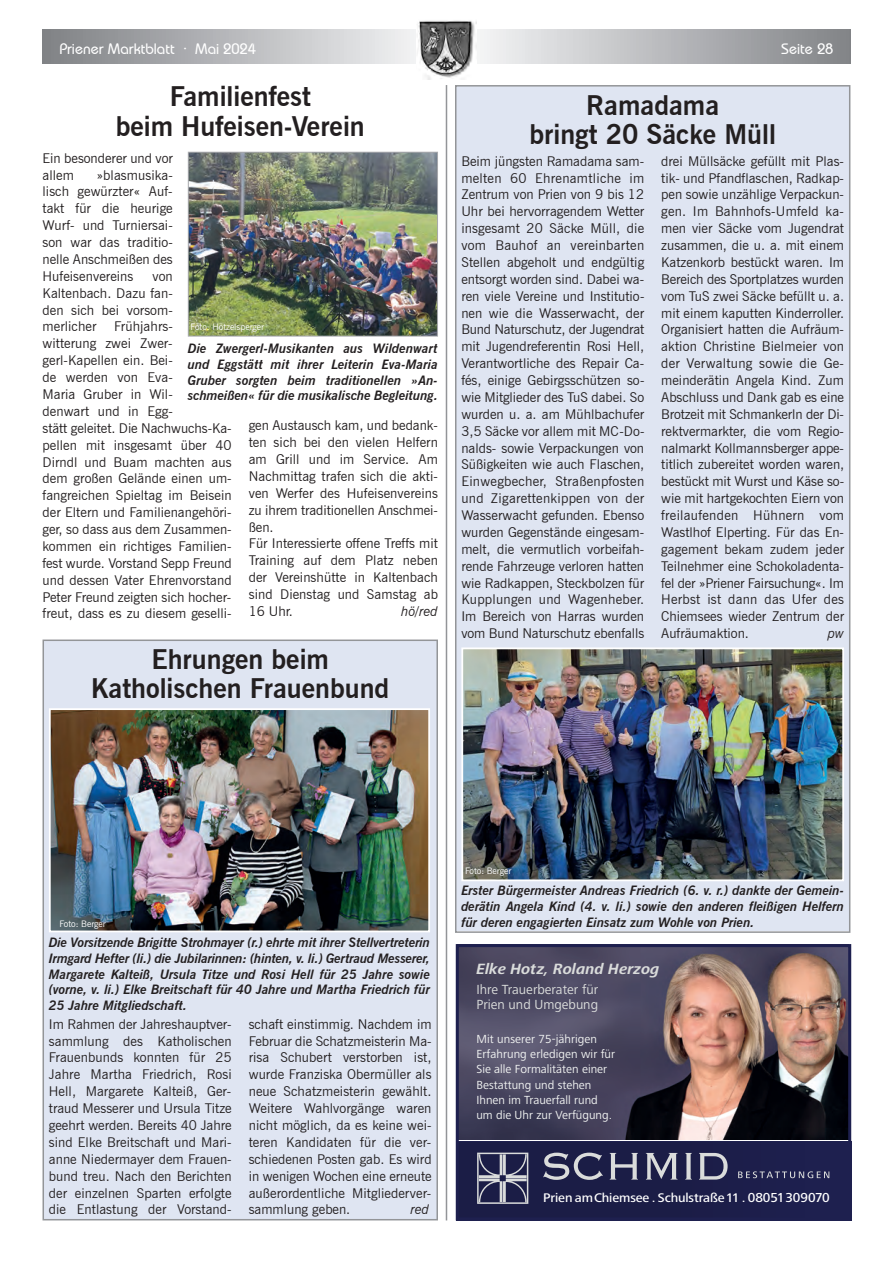
<style>
.page{position:relative;width:893px;height:1263px;background:#fff}
.page>*{position:absolute;margin:0;border:0;box-sizing:border-box;transform-origin:0 0}
.t1{font:700 27px/29.4px "News Gothic BT";color:#231f20;text-align:center}
.t2{font:italic 700 15.45px "Frutiger Next LT";color:#dadcdb}
.t3{font:500 15px "Bauhaus IT Cby BT";color:#fff}
.t4{font:13.65px/15.1px "Frutiger Next LT";color:#dadcdb}
.t5{font:13.5px/16.8px "News Gothic BT";letter-spacing:.005em;color:#231f20;text-align:justify}
.t6{font:italic 13.5px "News Gothic BT";color:#231f20}
.t7{font:italic 700 13.2px/15.8px "News Gothic BT";color:#231f20;text-align:justify}
.t8{font:500 12.9px "Frutiger Next LT";letter-spacing:-.01em;color:#fff;scale:1.04 1}
.t9{font:12.15px/15.1px "Frutiger Next LT";color:#f1f3f2}
.t10{font:9px "News Gothic BT";color:#fff}
.s1{font-size:13.5px}
</style>
<div class="page">
<svg style="left:43px;top:30px;width:807px;height:34px;background:#b8b9bc"></svg>
<img style="left:417px;top:20px;width:59px;height:60px">
<img style="left:190px;top:154px;width:246px;height:181px">
<div style="left:188px;top:152px;width:250px;height:185px;border:1px solid #a8a9ad"></div>
<hr style="left:446px;top:85px;width:1px;height:1135px;background:#939598">
<div style="left:456px;top:87px;width:393px;height:844px;background:#dfe5f2"></div>
<div style="left:455px;top:85px;width:395px;height:848px;border:2px solid #939598"></div>
<img style="left:464px;top:650px;width:377px;height:228px">
<div style="left:461px;top:647px;width:383px;height:234px;border:2px solid #fff"></div>
<img style="left:460px;top:948px;width:387px;height:191px">
<div style="left:458px;top:1142px;width:390px;height:77px;background:#1b1d47"></div>
<div style="left:456px;top:944px;width:395px;height:276px;border:3px solid #1e204f"></div>
<svg style="left:543px;top:1152px;width:60px;height:28px"></svg>
<svg style="left:610px;top:1153px;width:28px;height:26px"></svg>
<svg style="left:646px;top:1153px;width:31px;height:26px"></svg>
<svg style="left:685px;top:1153px;width:7px;height:26px"></svg>
<svg style="left:699px;top:1153px;width:29px;height:26px"></svg>
<svg style="left:738px;top:1171px;width:91px;height:7px"></svg>
<svg style="left:477px;top:1152px;width:51px;height:52px"></svg>
<div style="left:44px;top:641px;width:392px;height:578px;background:#dfe5f2"></div>
<div style="left:43px;top:639px;width:395px;height:581px;border:2px solid #939598"></div>
<img style="left:52px;top:711px;width:375px;height:218px">
<div style="left:49px;top:708px;width:381px;height:224px;border:2px solid #fff"></div>
<p class="t3" style="left:60px;top:39px;width:198px">Priener Marktblatt · Mai 2024</p>
<p class="t3" style="left:781px;top:39px;width:54px">Seite 28</p>
<h1 class="t1" style="left:116px;top:80px;width:251px;line-height:30.9px">Familienfest<br>beim Hufeisen-Verein</h1>
<h1 class="t1" style="left:529px;top:90px;width:248px">Ramadama<br>bringt 20 Säcke Müll</h1>
<p class="t5" style="left:461px;top:152px;width:185px">Beim jüngsten Ramadama sam&shy;melten 60 Ehrenamtliche im Zentrum von Prien von 9 bis 12<br>Uhr bei hervorragendem Wetter insgesamt 20 Säcke Müll, die vom Bauhof an vereinbarten Stellen abgeholt und endgültig entsorgt worden sind. Dabei wa&shy;ren viele Vereine und Institutio&shy;nen wie die Wasserwacht, der Bund Naturschutz, der Jugendrat mit Jugendreferentin Rosi Hell, Verantwortliche des Repair Ca&shy;fés, einige Gebirgsschützen so&shy;wie Mitglieder des TuS dabei. So wurden u. a. am Mühlbachufer 3,5 Säcke vor allem mit MC-Do&shy;nalds- sowie Verpackungen von Süßigkeiten wie auch Flaschen, Einwegbecher, Straßenpfosten und Zigarettenkippen von der Wasserwacht gefunden. Ebenso wurden Gegenstände eingesam&shy;melt, die vermutlich vorbeifah&shy;rende Fahrzeuge verloren hatten wie Radkappen, Steckbolzen für Kupplungen und Wagenheber.<br>Im Bereich von Harras wurden vom Bund Naturschutz ebenfalls</p>
<p class="t5" style="left:661px;top:152px;width:185px">drei Müllsäcke gefüllt mit Plas&shy;tik- und Pfandflaschen, Radkap&shy;pen sowie unzählige Verpackun&shy;gen. Im Bahnhofs-Umfeld ka&shy;men vier Säcke vom Jugendrat zusammen, die u. a. mit einem Katzenkorb bestückt waren. Im Bereich des Sportplatzes wurden vom TuS zwei Säcke befüllt u. a. mit einem kaputten Kinderroller.<br>Organisiert hatten die Aufräum&shy;aktion Christine Bielmeier von der Verwaltung sowie die Ge&shy;meinderätin Angela Kind. Zum Abschluss und Dank gab es eine Brotzeit mit Schmankerln der Di&shy;rektvermarkter, die vom Regio&shy;nalmarkt Kollmannsberger appe&shy;titlich zubereitet worden waren, bestückt mit Wurst und Käse so&shy;wie mit hartgekochten Eiern von freilaufenden Hühnern vom Wastlhof Elperting. Für das En&shy;gagement bekam zudem jeder Teilnehmer eine Schokoladenta&shy;fel der »Priener Fairsuchung«. Im Herbst ist dann das Ufer des Chiemsees wieder Zentrum der Aufräumaktion.</p>
<p class="t5" style="left:43px;top:149px;width:132px">Ein besonderer und vor allem</p>
<p class="t5" style="left:43px;top:166px;width:132px;text-indent:54px">»blasmusika&shy;lisch gewürzter« Auf&shy;takt für die heurige Wurf- und Turniersai&shy;son war das traditio&shy;nelle Anschmeißen des Hufeisenvereins</p>
<p class="t5" style="left:43px;top:268px;width:132px;text-indent:110px">von Kaltenbach. Dazu fan&shy;den sich bei vorsom&shy;merlicher</p>
<p class="t5" style="left:43px;top:318px;width:191px;text-align:left;text-indent:72px">Frühjahrs-<br>witterung zwei Zwer&shy;gerl-Kapellen ein. Bei-<br>de werden von Eva-<br>Maria Gruber in Wil-<br>denwart und in Egg-<br>stätt geleitet. Die Nachwuchs-Ka&shy;pellen mit insgesamt über 40<br>Dirndl und Buam machten aus dem großen Gelände einen um&shy;fangreichen Spieltag im Beisein der Eltern und Familienangehöri&shy;ger, so dass aus dem Zusammen&shy;kommen ein richtiges Familien&shy;fest wurde. Vorstand Sepp Freund und dessen Vater Ehrenvorstand<br>Peter Freund zeigten sich hocher&shy;freut, dass es zu diesem geselli-</p>
<p class="t10" style="left:191px;top:321px;width:75px">Foto: Hötzelsperger</p>
<p class="t7" style="left:188px;top:340px;width:252px">Die Zwergerl-Musikanten aus Wildenwart und Eggstätt mit ihrer Leiterin Eva-Maria Gruber sorgten beim traditionellen »An&shy;schmeißen« für die musikalische Begleitung.</p>
<p class="t5" style="left:249px;top:417px;width:191px;text-align:left">gen Austausch kam, und bedank&shy;ten sich bei den vielen Helfern am Grill und im Service. Am<br>Nachmittag trafen sich die akti&shy;ven Werfer des Hufeisenvereins zu ihrem traditionellen Anschmei&shy;ßen.<br>Für Interessierte offene Treffs mit<br>Training auf dem Platz neben der Vereinshütte in Kaltenbach sind Dienstag und Samstag ab<br>16 Uhr.</p>
<p class="t6" style="left:401px;top:603px;width:38px">hö/red</p>
<p class="t6" style="left:828px;top:625px;width:18px">pw</p>
<h1 class="t1" style="left:91px;top:644px;width:300px">Ehrungen beim<br>Katholischen Frauenbund</h1>
<p class="t10" style="left:59px;top:918px;width:48px">Foto: Berger</p>
<p class="t7" style="left:49px;top:934px;width:383px">Die Vorsitzende Brigitte Strohmayer (r.) ehrte mit ihrer Stellvertreterin Irmgard Hefter (li.) die Jubilarinnen: (hinten, v. li.) Gertraud Messerer, Margarete Kalteiß, Ursula Titze und Rosi Hell für 25 Jahre sowie (vorne, v. li.) Elke Breitschaft für 40 Jahre und Martha Friedrich für 25 Jahre Mitgliedschaft.</p>
<p class="t5" style="left:49px;top:1015px;width:184px">Im Rahmen der Jahreshauptver&shy;sammlung des Katholischen Frauenbunds konnten für 25<br>Jahre Martha Friedrich, Rosi Hell, Margarete Kalteiß, Ger&shy;traud Messerer und Ursula Titze geehrt werden. Bereits 40 Jahre sind Elke Breitschaft und Mari&shy;anne Niedermayer dem Frauen&shy;bund treu. Nach den Berichten der einzelnen Sparten erfolgte die Entlastung der Vorstand-</p>
<p class="t5" style="left:249px;top:1015px;width:184px">schaft einstimmig. Nachdem im Februar die Schatzmeisterin Ma&shy;risa Schubert verstorben ist, wurde Franziska Obermüller als neue Schatzmeisterin gewählt.<br>Weitere Wahlvorgänge waren nicht möglich, da es keine wei&shy;teren Kandidaten für die ver&shy;schiedenen Posten gab. Es wird in wenigen Wochen eine erneute außerordentliche Mitgliederver&shy;sammlung geben.</p>
<p class="t6" style="left:410px;top:1201px;width:20px">red</p>
<p class="t10" style="left:465px;top:866px;width:48px">Foto: Berger</p>
<p class="t7" style="left:461px;top:883px;width:384px">Erster Bürgermeister Andreas Friedrich (6. v. r.) dankte der Gemein&shy;derätin Angela Kind (4. v. li.) sowie den anderen fleißigen Helfern für deren engagierten Einsatz zum Wohle von Prien.</p>
<p class="t2" style="left:476px;top:963px;width:185px">Elke Hotz, Roland Herzog</p>
<p class="t4" style="left:476px;top:982px;width:123px">Ihre Trauerberater für<br>Prien und Umgebung</p>
<p class="t9" style="left:476px;top:1032px;width:140px">Mit unserer 75-jährigen<br>Erfahrung erledigen wir für<br>Sie alle Formalitäten einer<br>Bestattung und stehen<br>Ihnen im Trauerfall rund um die Uhr zur Verfügung.</p>
<p class="t8" style="left:543px;top:1190px;width:277px">Prien am Chiemsee . Schulstraße 11 . <span class="s1">08051 309070</span></p>
</div>
